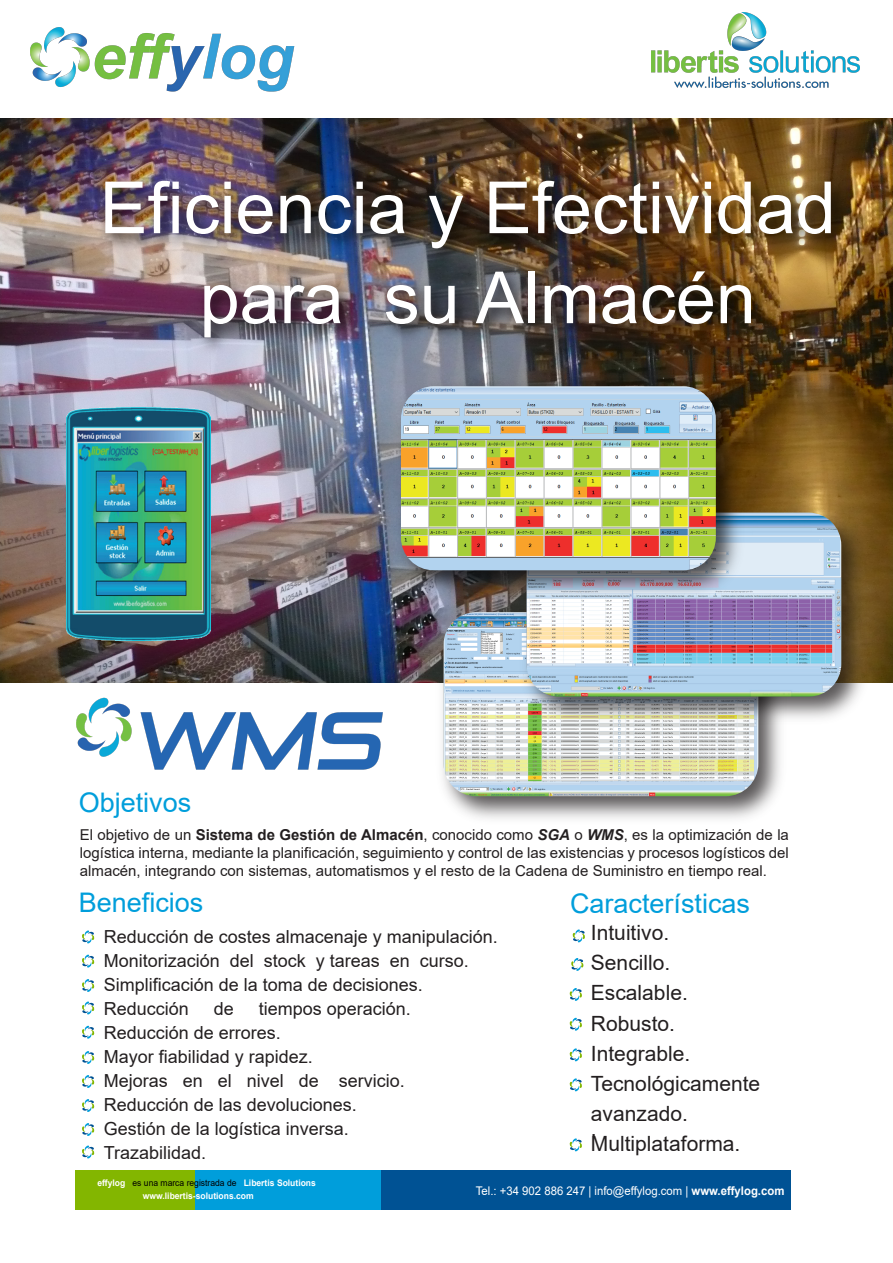
<style>
.page{position:relative;width:893px;height:1263px;background:#fff}
.page>*{position:absolute;margin:0;border:0;box-sizing:border-box;transform-origin:0 0}
.t1{font:72px/90px "Arial";color:#fff;text-align:center}
.t2{font:27px "Arial";color:#009edb}
.t3{font:21px/30px "Arial";color:#231f20}
.t4{font:18px/24px "Arial";color:#231f20}
.t5{font:15px/18px "Arial";color:#231f20;text-align:justify}
.t6{font:12px "Arial";color:#fff;scale:.95 1}
.t7{font:700 9px/13.4px "Arial";color:#fff;scale:.95 1}
.s1{font-weight:700}
.s2{font-weight:700;font-style:italic}
.s3{font-weight:400;color:#000}
</style>
<div class="page">
<img style="left:0;top:119px;width:893px;height:564px">
<img style="left:88px;top:160px;width:792px;height:286px">
<svg style="left:569px;top:988px;width:13px;height:13px"></svg>
<svg style="left:569px;top:1018px;width:13px;height:13px"></svg>
<svg style="left:569px;top:1048px;width:13px;height:13px"></svg>
<svg style="left:82px;top:930px;width:12px;height:13px"></svg>
<svg style="left:82px;top:955px;width:12px;height:12px"></svg>
<svg style="left:82px;top:1001px;width:12px;height:13px"></svg>
<svg style="left:82px;top:1026px;width:12px;height:13px"></svg>
<div style="left:76px;top:1170px;width:119px;height:40px;background:#83b600"></div>
<div style="left:195px;top:1170px;width:186px;height:40px;background:#009edb"></div>
<div style="left:381px;top:1170px;width:410px;height:40px;background:#005294"></div>
<svg style="left:569px;top:1078px;width:13px;height:13px"></svg>
<img style="left:76px;top:697px;width:307px;height:73px">
<img style="left:651px;top:12px;width:208px;height:76px">
<img style="left:431px;top:605px;width:350px;height:214px">
<img style="left:443px;top:612px;width:315px;height:184px">
<img style="left:514px;top:500px;width:360px;height:230px">
<img style="left:526px;top:513px;width:315px;height:184px">
<img style="left:385px;top:373px;width:369px;height:232px">
<img style="left:401px;top:386px;width:315px;height:184px">
<svg style="left:82px;top:979px;width:12px;height:13px"></svg>
<svg style="left:82px;top:1051px;width:12px;height:13px"></svg>
<svg style="left:82px;top:1075px;width:12px;height:13px"></svg>
<svg style="left:82px;top:1099px;width:12px;height:13px"></svg>
<svg style="left:82px;top:1123px;width:12px;height:13px"></svg>
<svg style="left:571px;top:958px;width:13px;height:13px"></svg>
<svg style="left:572px;top:929px;width:13px;height:13px"></svg>
<svg style="left:82px;top:1145px;width:12px;height:13px"></svg>
<img style="left:67px;top:408px;width:144px;height:232px">
<svg style="left:569px;top:1138px;width:13px;height:13px"></svg>
<img style="left:31px;top:27px;width:264px;height:65px">
<h1 class="t1" style="left:100px;top:162px;width:738px">Eficiencia y Efectividad para su Almacén</h1>
<h2 class="t2" style="left:79px;top:784px;width:114px">Objetivos</h2>
<p class="t5" style="left:80px;top:825px;width:711px">El objetivo de un <span class="s1">Sistema de Gestión de Almacén</span>, conocido como <span class="s2">SGA</span> o <span class="s2">WMS</span>, es la optimización de la logística interna, mediante la planificación, seguimiento y control de las existencias y procesos logísticos del almacén, integrando con sistemas, automatismos y el resto de la Cadena de Suministro en tiempo real.</p>
<h2 class="t2" style="left:79px;top:884px;width:126px">Beneficios</h2>
<p class="t4" style="left:104px;top:924px;width:396px">Reducción de costes almacenaje y manipulación.<br>Monitorización del stock y tareas en curso.<br>Simplificación de la toma de decisiones.<br>Reducción</p>
<h2 class="t2" style="left:570px;top:884px;width:182px">Características</h2>
<p class="t3" style="left:591px;top:918px;width:171px">Intuitivo.<br>Sencillo.<br>Escalable.<br>Robusto.<br>Integrable.<br>Tecnológicamente avanzado.</p>
<p class="t3" style="left:591px;top:1120px;width:151px;line-height:15px">.<br>Multiplataforma.</p>
<p class="t6" style="left:476px;top:1182px;width:326px">Tel.: +34 902 886 247 | info@effylog.com | <span class="s1">www.effylog.com</span></p>
<p class="t4" style="left:104px;top:996px;width:309px;text-indent:155px">tiempos operación.<br>Reducción de errores.<br>Mayor fiabilidad y rapidez.<br>Mejoras en el nivel de servicio.<br>Reducción de las devoluciones.<br>Gestión de la logística inversa.<br>Trazabilidad.</p>
<p class="t4" style="left:214px;top:996px;width:22px">de</p>
<p class="t7" style="left:143px;top:1176px;width:184px;text-indent:-46px">effylog <span class="s3">es una marca registrada de</span> Libertis Solutions www.libertis-solutions.com</p>
</div>
